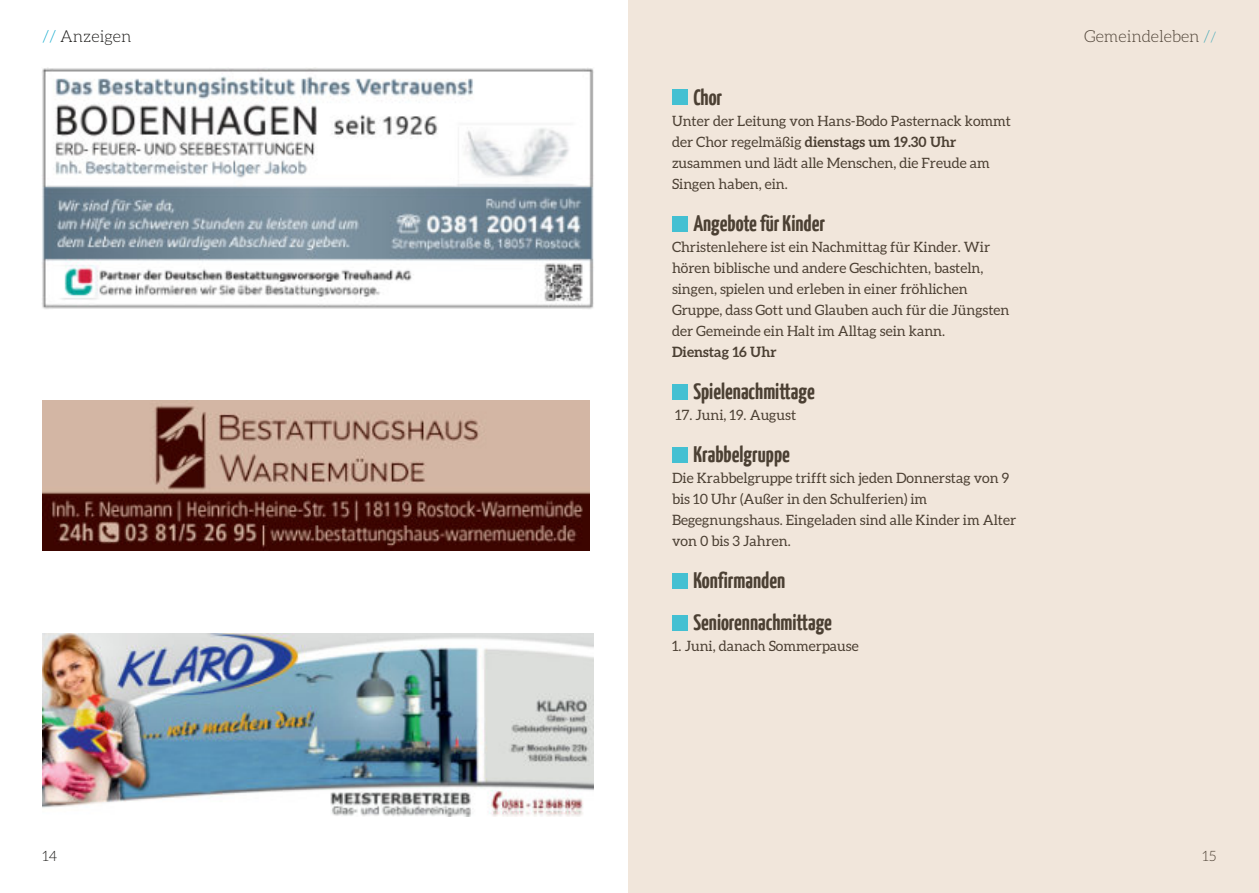
<style>
.page{position:relative;width:1259px;height:893px;background:#fff}
.page>*{position:absolute;margin:0;border:0;box-sizing:border-box;transform-origin:0 0}
.t1{font:700 22.5px/42px "Yanone Kaffeesatz";color:#181715}
.t2{font:300 16.5px "Aleo";color:#181715}
.t3{font:14.25px/21px "Aleo";color:#181715}
.t4{font:700 14.25px "Aleo";color:#181715}
.t5{font:300 14.25px "Aleo";color:#181715}
.s1{color:#08a7cc}
.s2{font-weight:700}
.s3{font-size:14.25px;color:#08a7cc}
</style>
<div class="page">
<img style="left:42px;top:68px;width:552px;height:241px">
<img style="left:42px;top:400px;width:547px;height:150px">
<img style="left:42px;top:633px;width:551px;height:183px">
<div style="left:628px;top:0;width:631px;height:893px;background:#f1e6db"></div>
<p class="t2" style="left:43px;top:29px;width:90px"><span class="s1">//</span> Anzeigen</p>
<h1 class="t1" style="left:693px;top:78px;width:30px">Chor</h1>
<p class="t3" style="left:672px;top:111px;width:340px">Unter der Leitung von Hans-Bodo Pasternack kommt der Chor regelmäßig <span class="s2">dienstags um 19.30 Uhr </span>zusammen und lädt alle Menschen, die Freude am Singen haben, ein.</p>
<h1 class="t1" style="left:693px;top:204px;width:133px">Angebote für Kinder</h1>
<p class="t3" style="left:672px;top:237px;width:339px">Christenlehere ist ein Nachmittag für Kinder. Wir hören biblische und andere Geschichten, basteln, singen, spielen und erleben in einer fröhlichen Gruppe, dass Gott und Glauben auch für die Jüngsten der Gemeinde ein Halt im Alltag sein kann.</p>
<p class="t4" style="left:672px;top:346px;width:106px">Dienstag 16 Uhr</p>
<h1 class="t1" style="left:693px;top:372px;width:123px">Spielenachmittage</h1>
<p class="t3" style="left:675px;top:405px;width:123px">17. Juni, 19. August</p>
<h1 class="t1" style="left:693px;top:435px;width:98px">Krabbelgruppe</h1>
<p class="t3" style="left:672px;top:468px;width:346px">Die Krabbelgruppe trifft sich jeden Donnerstag von 9 bis 10 Uhr (Außer in den Schulferien) im Begegnungshaus. Eingeladen sind alle Kinder im Alter von 0 bis 3 Jahren.</p>
<h1 class="t1" style="left:693px;top:561px;width:140px">Konfirmanden<br>Seniorennachmittage</h1>
<p class="t3" style="left:672px;top:636px;width:188px">1. Juni, danach Sommerpause</p>
<p class="t2" style="left:1084px;top:29px;width:134px">Gemeindeleben <span class="s1">/</span><span class="s3">/</span></p>
<p class="t5" style="left:43px;top:850px;width:16px">14</p>
<p class="t5" style="left:1202px;top:850px;width:15px">15</p>
</div>
